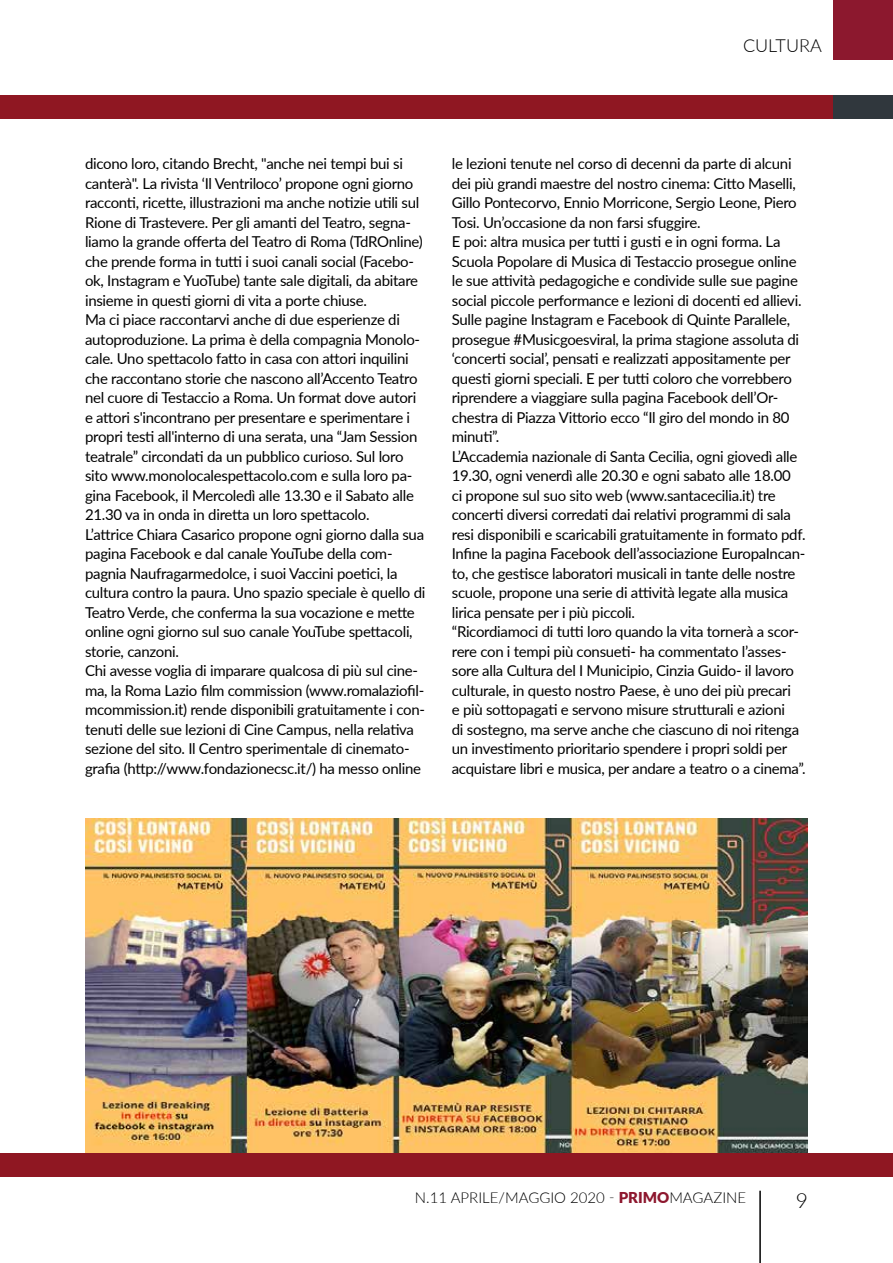
<style>
.page{position:relative;width:893px;height:1263px;background:#fff}
.page>*{position:absolute;margin:0;border:0;box-sizing:border-box;transform-origin:0 0}
.t1{font:300 21px "Lato";color:#000}
.t2{font:300 18px "Lato";color:#000}
.t3{font:15px/19.5px "Lato";letter-spacing:-.02em;color:#000}
.t4{font:300 15px "Lato";color:#000}
.s1{font-weight:900;color:#8d172e}
</style>
<div class="page">
<hr style="left:759px;top:1191px;width:2px;height:72px;background:#000">
<div style="left:0;top:96px;width:857px;height:23px;background:#8f1722"></div>
<div style="left:833px;top:96px;width:60px;height:23px;background:#30373d"></div>
<div style="left:833px;top:0;width:60px;height:60px;background:#8c182e"></div>
<img style="left:85px;top:819px;width:723px;height:334px">
<div style="left:0;top:1153px;width:893px;height:24px;background:#8f1722"></div>
<p class="t2" style="left:743px;top:33px;width:80px">CULTURA</p>
<p class="t3" style="left:85px;top:154px;width:342px">dicono loro, citando Brecht, "anche nei tempi bui si canterà". La rivista ‘Il Ventriloco’ propone ogni giorno racconti, ricette, illustrazioni ma anche notizie utili sul Rione di Trastevere. Per gli amanti del Teatro, segna&shy;liamo la grande offerta del Teatro di Roma (TdROnline) che prende forma in tutti i suoi canali social (Facebo&shy;ok, Instagram e YuoTube) tante sale digitali, da abitare insieme in questi giorni di vita a porte chiuse.<br>Ma ci piace raccontarvi anche di due esperienze di autoproduzione. La prima è della compagnia Monolo&shy;cale. Uno spettacolo fatto in casa con attori inquilini che raccontano storie che nascono all’Accento Teatro nel cuore di Testaccio a Roma. Un format dove autori e attori s'incontrano per presentare e sperimentare i propri testi all'interno di una serata, una “Jam Session teatrale” circondati da un pubblico curioso. Sul loro sito www.monolocalespettacolo.com e sulla loro pa&shy;gina Facebook, il Mercoledì alle 13.30 e il Sabato alle 21.30 va in onda in diretta un loro spettacolo.<br>L’attrice Chiara Casarico propone ogni giorno dalla sua pagina Facebook e dal canale YouTube della com&shy;pagnia Naufragarmedolce, i suoi Vaccini poetici, la cultura contro la paura. Uno spazio speciale è quello di Teatro Verde, che conferma la sua vocazione e mette online ogni giorno sul suo canale YouTube spettacoli, storie, canzoni.<br>Chi avesse voglia di imparare qualcosa di più sul cine&shy;ma, la Roma Lazio film commission (www.romalaziofil&shy;mcommission.it) rende disponibili gratuitamente i con&shy;tenuti delle sue lezioni di Cine Campus, nella relativa sezione del sito. Il Centro sperimentale di cinemato&shy;grafia (http://www.fondazionecsc.it/) ha messo online</p>
<p class="t3" style="left:452px;top:154px;width:355px">le lezioni tenute nel corso di decenni da parte di alcuni dei più grandi maestre del nostro cinema: Citto Maselli, Gillo Pontecorvo, Ennio Morricone, Sergio Leone, Piero Tosi. Un’occasione da non farsi sfuggire.<br>E poi: altra musica per tutti i gusti e in ogni forma. La Scuola Popolare di Musica di Testaccio prosegue online le sue attività pedagogiche e condivide sulle sue pagine social piccole performance e lezioni di docenti ed allievi.<br>Sulle pagine Instagram e Facebook di Quinte Parallele, prosegue #Musicgoesviral, la prima stagione assoluta di ‘concerti social’, pensati e realizzati appositamente per questi giorni speciali. E per tutti coloro che vorrebbero riprendere a viaggiare sulla pagina Facebook dell’Or&shy;chestra di Piazza Vittorio ecco “Il giro del mondo in 80 minuti”.<br>L’Accademia nazionale di Santa Cecilia, ogni giovedì alle 19.30, ogni venerdì alle 20.30 e ogni sabato alle 18.00<br>ci propone sul suo sito web (www.santacecilia.it) tre concerti diversi corredati dai relativi programmi di sala resi disponibili e scaricabili gratuitamente in formato pdf.<br>Infine la pagina Facebook dell’associazione EuropaIncan&shy;to, che gestisce laboratori musicali in tante delle nostre scuole, propone una serie di attività legate alla musica lirica pensate per i più piccoli.<br>“Ricordiamoci di tutti loro quando la vita tornerà a scor&shy;rere con i tempi più consueti- ha commentato l’asses&shy;sore alla Cultura del I Municipio, Cinzia Guido- il lavoro culturale, in questo nostro Paese, è uno dei più precari<br>e più sottopagati e servono misure strutturali e azioni<br>di sostegno, ma serve anche che ciascuno di noi ritenga un investimento prioritario spendere i propri soldi per acquistare libri e musica, per andare a teatro o a cinema”.</p>
<p class="t4" style="left:415px;top:1187px;width:333px">N.11 APRILE/MAGGIO 2020 - <span class="s1">PRIMO</span>MAGAZINE</p>
<h1 class="t1" style="left:796px;top:1185px;width:14px">9</h1>
</div>
